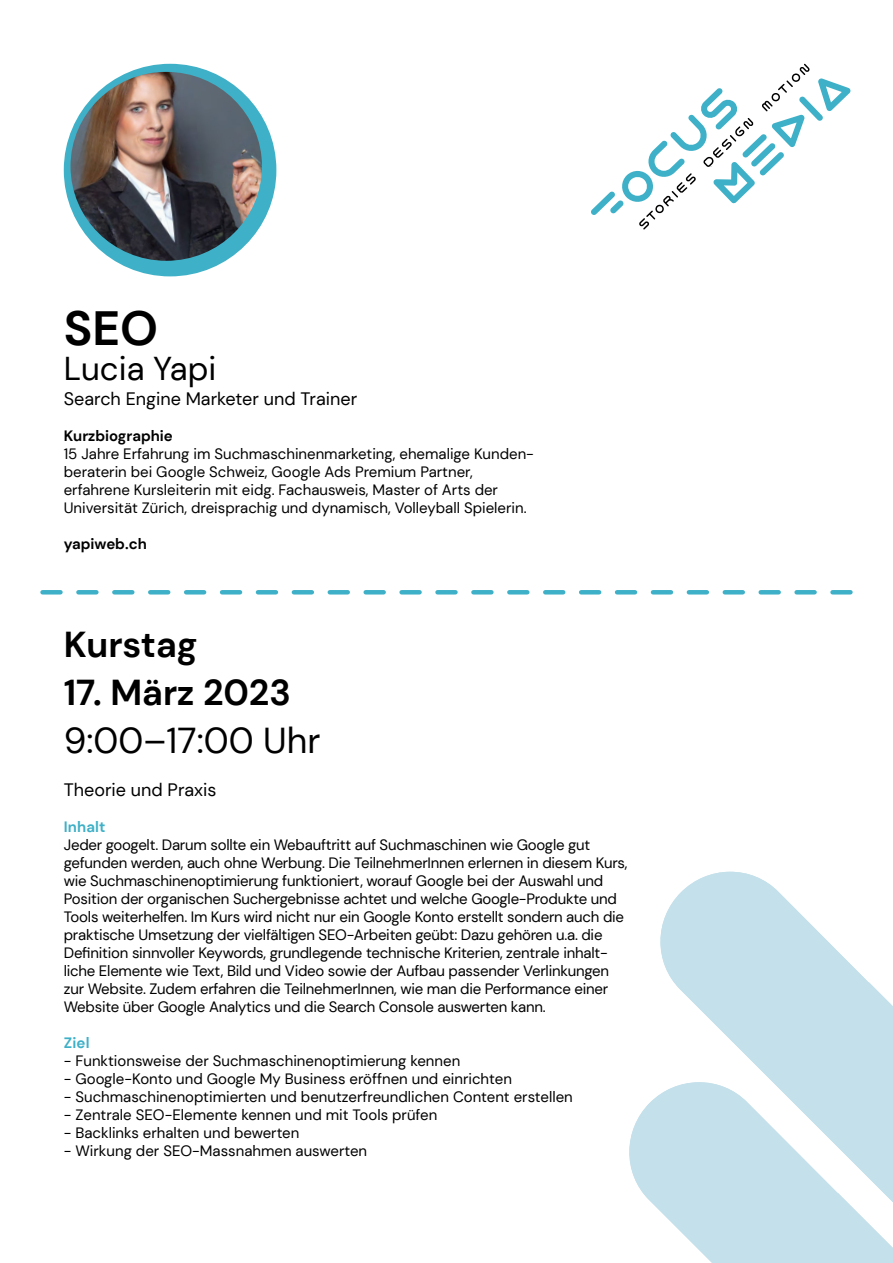
<style>
.page{position:relative;width:893px;height:1263px;background:#fff}
.page>*{position:absolute;margin:0;border:0;box-sizing:border-box;transform-origin:0 0}
.t1{font:700 48px "DM Sans";color:#000}
.t2{font:700 36px "DM Sans";color:#000}
.t3{font:36px "DM Sans";color:#000}
.t4{font:33px "DM Sans";color:#000}
.t5{font:18px "DM Sans";color:#000}
.t6{font:15px/18px "DM Sans";letter-spacing:-.015em;color:#000}
.t7{font:700 15px "DM Sans";color:#000}
.t8{font:700 15px "DM Sans";letter-spacing:.01em;color:#3eb0c7}
</style>
<div class="page">
<svg style="left:591px;top:64px;width:260px;height:166px"></svg>
<svg style="left:43px;top:590px;width:807px;height:4px"></svg>
<svg style="left:660px;top:872px;width:233px;height:210px;fill:#c4e0ea"></svg>
<svg style="left:629px;top:1082px;width:264px;height:181px;fill:#c4e0ea"></svg>
<div style="left:64px;top:64px;width:212px;height:212px;background:#3eb0c7;border-radius:50%"></div>
<img style="left:71px;top:72px;width:191px;height:189px">
<h1 class="t1" style="left:64px;top:311px;width:96px">SEO</h1>
<h3 class="t4" style="left:64px;top:356px;width:154px">Lucia Yapi</h3>
<p class="t5" style="left:64px;top:392px;width:295px">Search Engine Marketer und Trainer</p>
<p class="t7" style="left:64px;top:430px;width:111px">Kurzbiographie</p>
<p class="t6" style="left:64px;top:446px;width:472px">15 Jahre Erfahrung im Suchmaschinenmarketing, ehemalige Kunden&shy;beraterin bei Google Schweiz, Google Ads Premium Partner, erfahrene Kursleiterin mit eidg. Fachausweis, Master of Arts der Universität Zürich, dreisprachig und dynamisch, Volleyball Spielerin.</p>
<p class="t7" style="left:64px;top:538px;width:85px">yapiweb.ch</p>
<h2 class="t2" style="left:64px;top:631px;width:135px">Kurstag</h2>
<h2 class="t2" style="left:64px;top:679px;width:229px">17. März 2023</h2>
<h2 class="t3" style="left:64px;top:727px;width:258px">9:00–17:00 Uhr</h2>
<p class="t5" style="left:64px;top:783px;width:154px">Theorie und Praxis</p>
<p class="t8" style="left:64px;top:821px;width:43px">Inhalt</p>
<p class="t6" style="left:64px;top:837px;width:565px">Jeder googelt. Darum sollte ein Webauftritt auf Suchmaschinen wie Google gut gefunden werden, auch ohne Werbung. Die TeilnehmerInnen erlernen in diesem Kurs, wie Suchmaschinenoptimierung funktioniert, worauf Google bei der Auswahl und Position der organischen Suchergebnisse achtet und welche Google-Produkte und Tools weiterhelfen. Im Kurs wird nicht nur ein Google Konto erstellt sondern auch die praktische Umsetzung der vielfältigen SEO-Arbeiten geübt: Dazu gehören u.a. die Definition sinnvoller Keywords, grundlegende technische Kriterien, zentrale inhalt&shy;liche Elemente wie Text, Bild und Video sowie der Aufbau passender Verlinkungen zur Website. Zudem erfahren die TeilnehmerInnen, wie man die Performance einer Website über Google Analytics und die Search Console auswerten kann.</p>
<p class="t8" style="left:64px;top:1037px;width:27px">Ziel</p>
<p class="t6" style="left:64px;top:1053px;width:398px">- Funktionsweise der Suchmaschinenoptimierung kennen</p>
<p class="t6" style="left:64px;top:1071px;width:450px">- Google-Konto und Google My Business eröffnen und einrichten</p>
<p class="t6" style="left:64px;top:1089px;width:511px">- Suchmaschinenoptimierten und benutzerfreundlichen Content erstellen</p>
<p class="t6" style="left:64px;top:1107px;width:375px">- Zentrale SEO-Elemente kennen und mit Tools prüfen</p>
<p class="t6" style="left:64px;top:1125px;width:237px">- Backlinks erhalten und bewerten</p>
<p class="t6" style="left:64px;top:1143px;width:305px">- Wirkung der SEO-Massnahmen auswerten</p>
</div>
